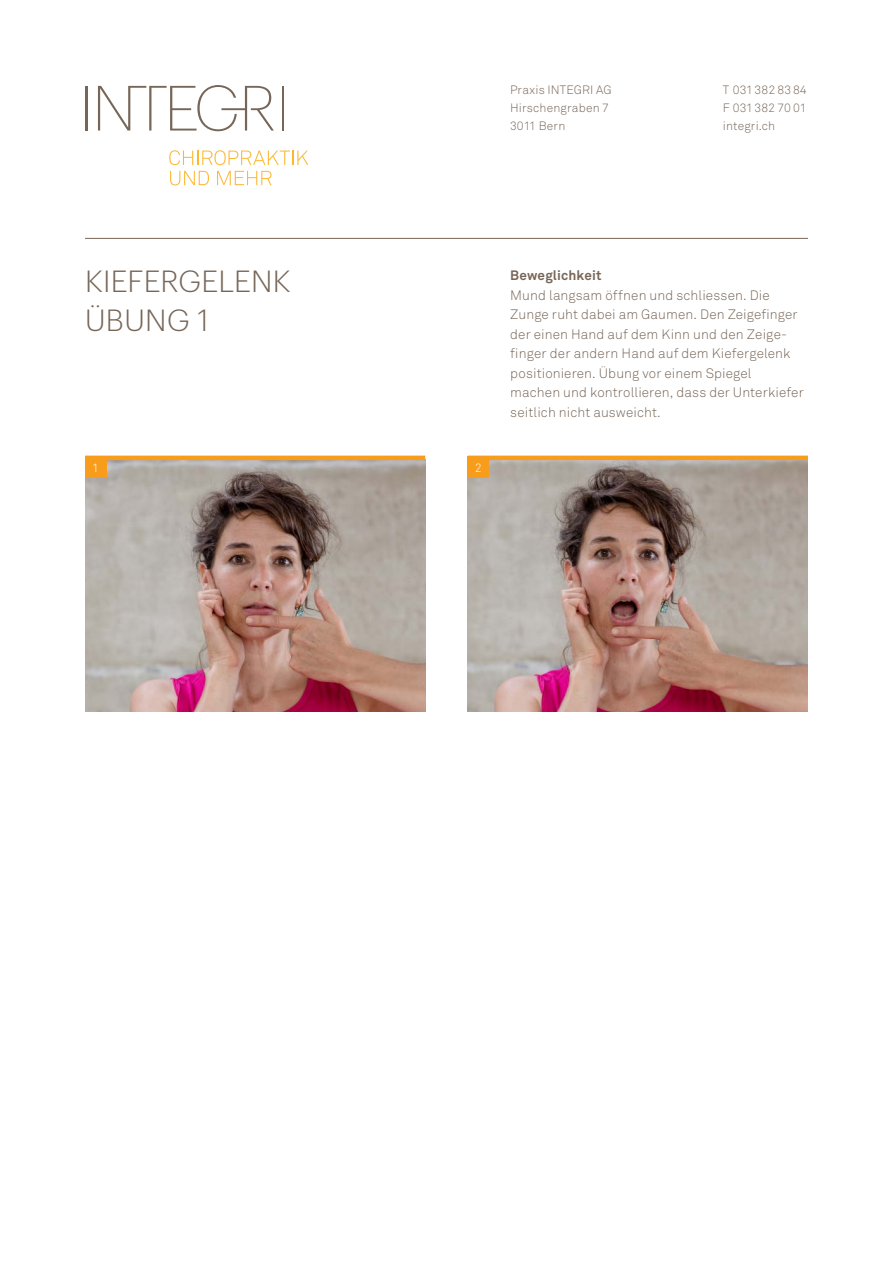
<style>
.page{position:relative;width:893px;height:1263px;background:#fff}
.page>*{position:absolute;margin:0;border:0;box-sizing:border-box;transform-origin:0 0}
.t1{font:300 30px/39px "Graphik";letter-spacing:.005em;color:#776658}
.t2{font:300 13.5px/19.5px "Akkurat";letter-spacing:.01em;color:#776658}
.t3{font:700 13.5px "Akkurat";letter-spacing:.01em;color:#776658}
.t4{font:300 12px/18px "Akkurat";letter-spacing:.01em;color:#776658;text-align:justify}
.t5{font:300 12px "Akkurat";color:#fff}
</style>
<div class="page">
<svg style="left:169px;top:150px;width:139px;height:15px"></svg>
<svg style="left:170px;top:171px;width:39px;height:14px"></svg>
<svg style="left:217px;top:171px;width:55px;height:14px"></svg>
<hr style="left:85px;top:86px;width:2px;height:45px;background:#776658">
<hr style="left:282px;top:86px;width:2px;height:45px;background:#776658">
<svg style="left:98px;top:85px;width:176px;height:46px"></svg>
<hr style="left:85px;top:238px;width:723px;height:1px;background:#776658">
<img style="left:468px;top:460px;width:340px;height:251px">
<hr style="left:468px;top:456px;width:340px;height:4px;background:#f89c1c">
<div style="left:468px;top:457px;width:21px;height:21px;background:#f89c1c"></div>
<img style="left:85px;top:460px;width:340px;height:251px">
<hr style="left:85px;top:456px;width:340px;height:4px;background:#f89c1c">
<div style="left:85px;top:457px;width:21px;height:21px;background:#f89c1c"></div>
<p class="t4" style="left:510px;top:81px;width:103px;text-align:left">Praxis INTEGRI AG<br>Hirschengraben 7<br>3011 Bern</p>
<p class="t4" style="left:723px;top:81px;width:85px">T 031 382 83 84<br>F 031 382 70 01 integri.ch</p>
<h1 class="t1" style="left:85px;top:259px;width:207px">KIEFERGELENK<br>ÜBUNG 1</h1>
<p class="t3" style="left:510px;top:267px;width:93px">Beweglichkeit</p>
<p class="t2" style="left:510px;top:285px;width:295px">Mund langsam öffnen und schliessen. Die Zunge ruht dabei am Gaumen. Den Zeigefinger der einen Hand auf dem Kinn und den Zeige&shy;finger der andern Hand auf dem Kiefergelenk positionieren. Übung vor einem Spiegel machen und kontrollieren, dass der Unterkiefer seitlich nicht ausweicht.</p>
<p class="t5" style="left:92px;top:461px;width:8px">1</p>
<p class="t5" style="left:475px;top:461px;width:8px">2</p>
</div>
